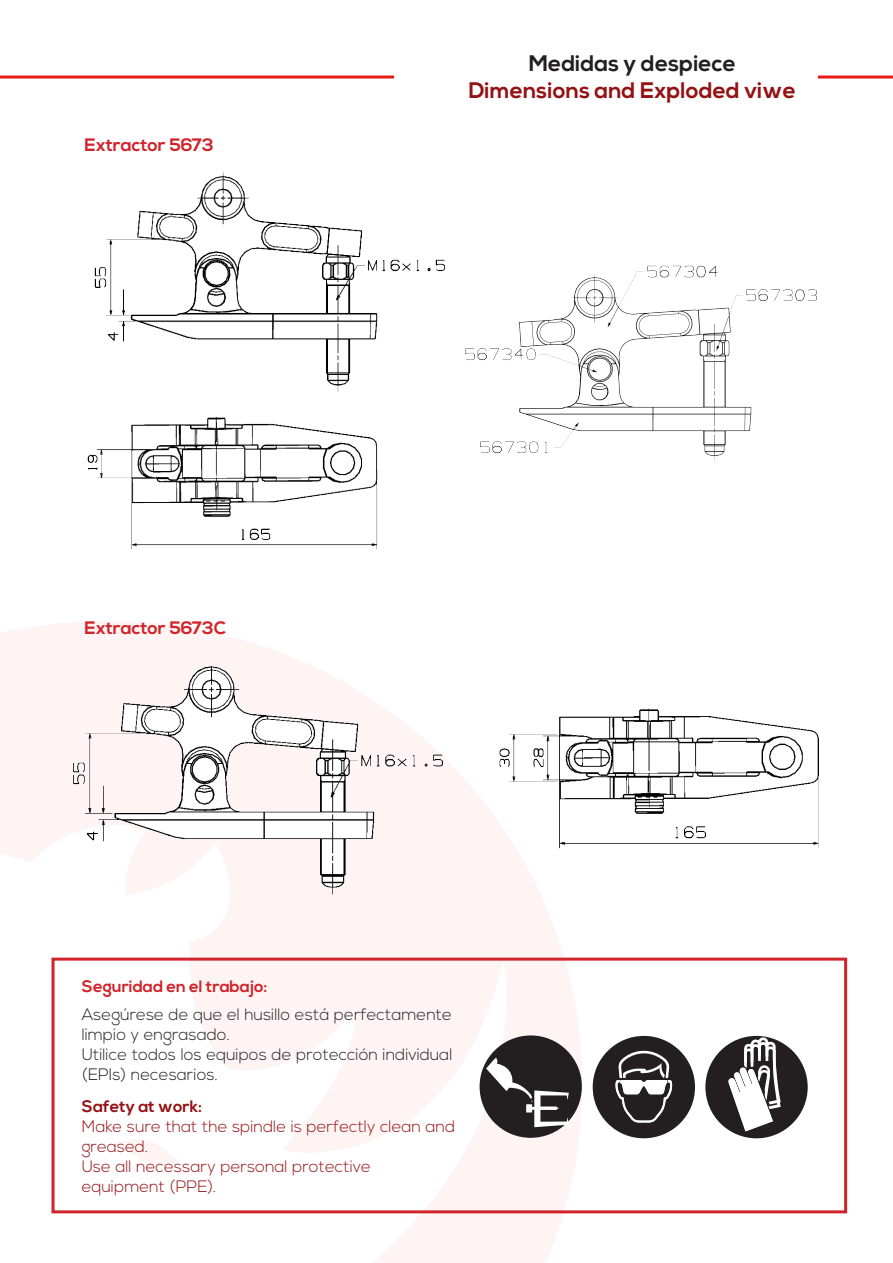
<style>
.page{position:relative;width:893px;height:1263px;background:#fff}
.page>*{position:absolute;margin:0;border:0;box-sizing:border-box;transform-origin:0 0}
.t1{font:700 22.5px "Nexa";color:#941114}
.t2{font:700 22.5px "Nexa";color:#231f20}
.t3{font:700 18px "Nexa";color:#d1232a}
.t4{font:300 16.5px/19.8px "Nexa";color:#231f20}
.t5{font:300 16.5px/19.8px "Nexa";color:#941114}
.t6{font:700 16.5px "Nexa";color:#d1232a}
.t7{font:700 16.5px "Nexa";color:#941114}
</style>
<div class="page">
<svg style="left:0;top:621px;width:582px;height:642px"></svg>
<svg style="left:116px;top:1132px;width:64px;height:44px"></svg>
<hr style="left:0;top:76px;width:394px;height:3px;background:#e61b15">
<hr style="left:818px;top:76px;width:75px;height:3px;background:#e61b15">
<img style="left:465px;top:265px;width:352px;height:198px">
<img style="left:87px;top:172px;width:359px;height:378px">
<img style="left:0;top:667px;width:537px;height:235px">
<img style="left:418px;top:684px;width:401px;height:177px">
<svg style="left:593px;top:1036px;width:102px;height:102px"></svg>
<svg style="left:705px;top:1036px;width:103px;height:102px"></svg>
<div style="left:479px;top:1035px;width:103px;height:103px;background:#231f20;border-radius:50%"></div>
<svg style="left:486px;top:1057px;width:83px;height:70px"></svg>
<p class="t3" style="left:85px;top:134px;width:131px">Extractor 5673</p>
<p class="t2" style="left:529px;top:51px;width:209px">Medidas y despiece</p>
<p class="t1" style="left:469px;top:78px;width:329px">Dimensions and Exploded viwe</p>
<p class="t3" style="left:85px;top:618px;width:143px">Extractor 5673C</p>
<p class="t6" style="left:82px;top:977px;width:187px">Seguridad en el trabajo:</p>
<p class="t4" style="left:82px;top:1005px;width:372px">Asegúrese de que el husillo está perfectamente limpio y engrasado.</p>
<p class="t4" style="left:82px;top:1045px;width:372px">Utilice todos los equipos de protección individual (EPIs) necesarios.</p>
<p class="t7" style="left:82px;top:1097px;width:122px">Safety at work:</p>
<p class="t5" style="left:82px;top:1117px;width:375px">Make sure that the spindle is perfectly clean and greased.</p>
<p class="t5" style="left:82px;top:1157px;width:291px">Use all necessary personal protective equipment (PPE).</p>
</div>
